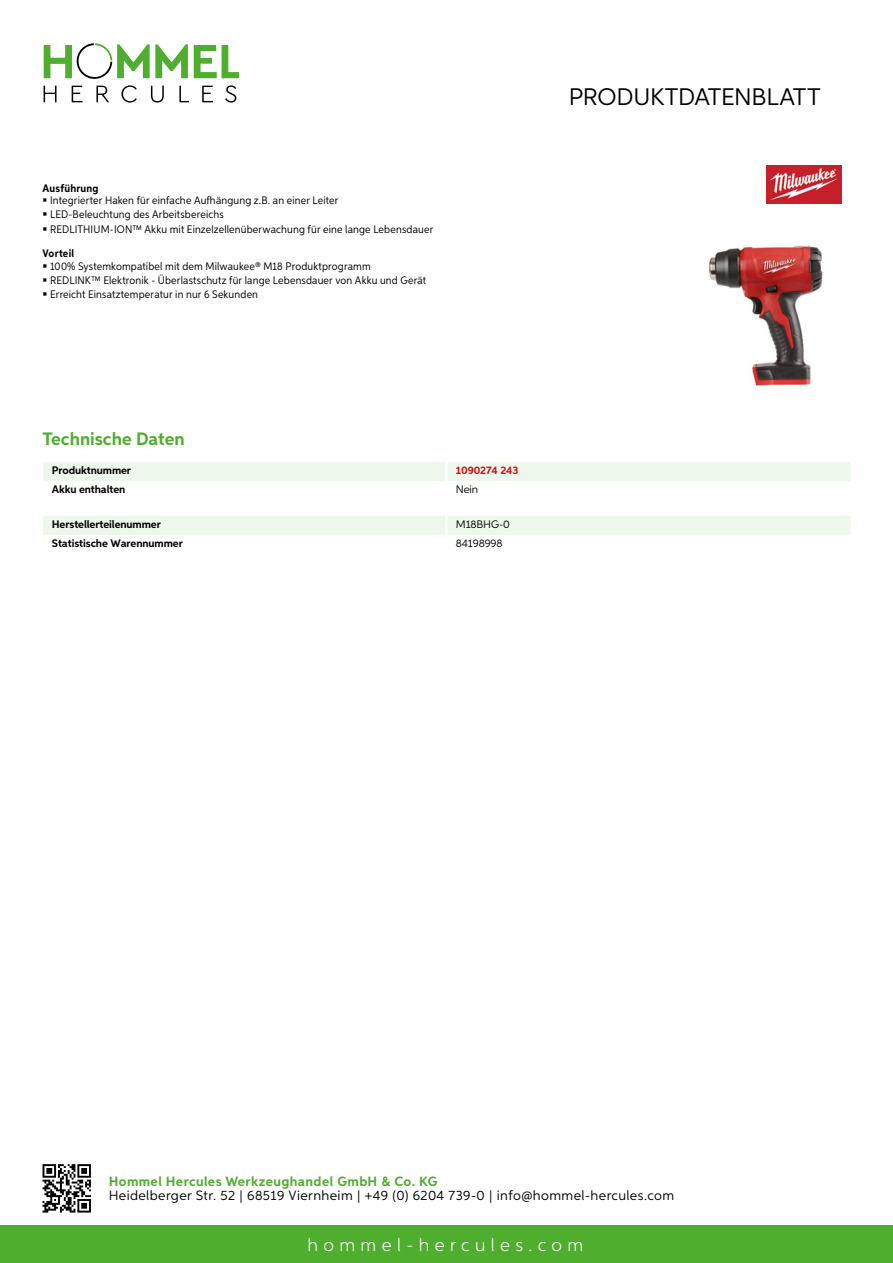
<style>
.page{position:relative;width:893px;height:1263px;background:#fff}
.page>*{position:absolute;margin:0;border:0;box-sizing:border-box;transform-origin:0 0}
.t1{font:24px "Aspira";letter-spacing:-.01em;color:#000}
.t2{font:300 18px "Aspira";letter-spacing:.3em;color:#fff}
.t3{font:700 18px "Aspira";color:#50ae2f}
.t4{font:13.5px "Aspira";letter-spacing:.03em;color:#000}
.t5{font:700 13.5px "Aspira";letter-spacing:.03em;color:#50ae2f}
.t6{font:10.95px/14.1px "Aspira Nar";letter-spacing:.015em;color:#000}
.t7{font:700 10.95px "Aspira";letter-spacing:-.01em;color:#000}
.t8{font:10.95px "Aspira";letter-spacing:-.01em;color:#000}
.t9{font:700 10.95px "Aspira Nar";letter-spacing:.02em;color:#000}
.t10{font:700 10.95px "Aspira";letter-spacing:-.01em;color:#cd1013}
</style>
<div class="page">
<div style="left:0;top:1226px;width:893px;height:37px;background:#50ae2f"></div>
<svg style="left:43px;top:1164px;width:48px;height:48px"></svg>
<svg style="left:194px;top:45px;width:45px;height:33px"></svg>
<svg style="left:44px;top:43px;width:144px;height:36px"></svg>
<svg style="left:44px;top:86px;width:13px;height:16px"></svg>
<svg style="left:72px;top:86px;width:10px;height:16px"></svg>
<svg style="left:96px;top:86px;width:13px;height:16px"></svg>
<svg style="left:121px;top:85px;width:16px;height:18px"></svg>
<svg style="left:151px;top:86px;width:13px;height:17px"></svg>
<svg style="left:179px;top:86px;width:10px;height:16px"></svg>
<svg style="left:202px;top:86px;width:11px;height:16px"></svg>
<svg style="left:225px;top:85px;width:11px;height:18px"></svg>
<div style="left:43px;top:462px;width:807px;height:19px;background:#eef7eb"></div>
<div style="left:43px;top:516px;width:807px;height:19px;background:#eef7eb"></div>
<img style="left:709px;top:245px;width:114px;height:141px">
<img style="left:766px;top:166px;width:76px;height:37px">
<p class="t9" style="left:43px;top:181px;width:58px">Ausführung</p>
<p class="t6" style="left:50px;top:193px;width:385px">Integrierter Haken für einfache Aufhängung z.B. an einer Leiter<br>LED-Beleuchtung des Arbeitsbereichs<br>REDLITHIUM-ION™ Akku mit Einzelzellenüberwachung für eine lange Lebensdauer</p>
<p class="t9" style="left:43px;top:246px;width:33px">Vorteil</p>
<p class="t6" style="left:50px;top:259px;width:378px">100% Systemkompatibel mit dem Milwaukee® M18 Produktprogramm<br>REDLINK™ Elektronik - Überlastschutz für lange Lebensdauer von Akku und Gerät<br>Erreicht Einsatztemperatur in nur 6 Sekunden</p>
<h2 class="t3" style="left:43px;top:428px;width:144px">Technische Daten</h2>
<p class="t7" style="left:52px;top:463px;width:81px">Produktnummer</p>
<p class="t10" style="left:456px;top:463px;width:64px">1090274 243</p>
<p class="t7" style="left:52px;top:483px;width:75px">Akku enthalten</p>
<p class="t8" style="left:456px;top:483px;width:24px">Nein</p>
<p class="t7" style="left:52px;top:517px;width:111px">Herstellerteilenummer</p>
<p class="t8" style="left:456px;top:517px;width:56px">M18BHG-0</p>
<p class="t7" style="left:52px;top:536px;width:132px">Statistische Warennummer</p>
<p class="t8" style="left:456px;top:536px;width:48px">84198998</p>
<h1 class="t1" style="left:569px;top:82px;width:253px">Produktdatenblatt</h1>
<p class="t5" style="left:109px;top:1172px;width:330px">Hommel Hercules Werkzeughandel GmbH &amp; Co. KG</p>
<p class="t4" style="left:109px;top:1187px;width:567px">Heidelberger Str. 52 | 68519 Viernheim | +49 (0) 6204 739-0 | info@hommel-hercules.com</p>
<h2 class="t2" style="left:307px;top:1234px;width:277px">hommel-hercules.com</h2>
</div>
